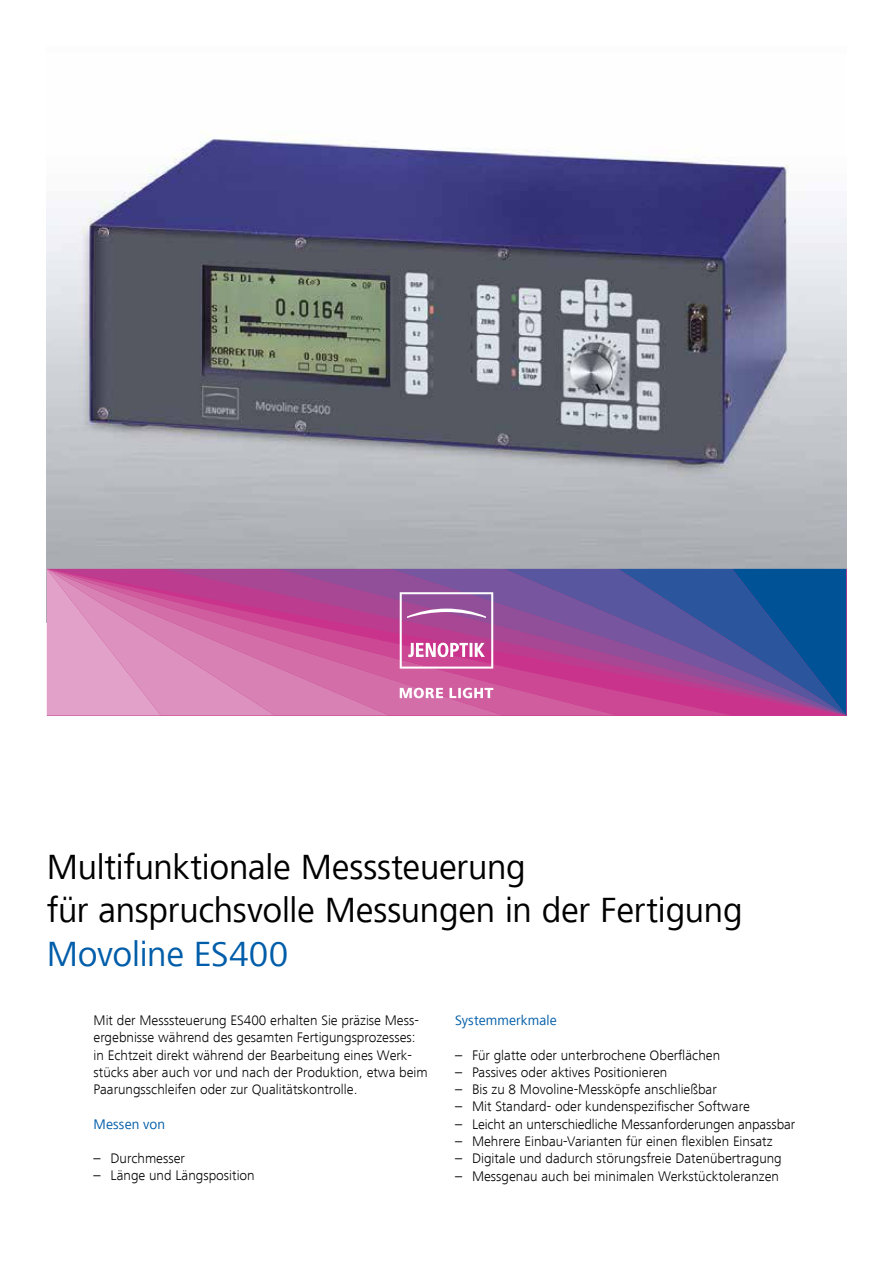
<style>
.page{position:relative;width:893px;height:1263px;background:#fff}
.page>*{position:absolute;margin:0;border:0;box-sizing:border-box;transform-origin:0 0}
.t1{font:36px/43.5px "Frutiger Next LT";letter-spacing:-.005em;color:#000}
.t2{font:36px "Frutiger Next LT";letter-spacing:-.005em;color:#005da9}
.t3{font:300 14.25px/17.2px "Frutiger Next LT";color:#000}
.t4{font:14.25px "Frutiger Next LT";letter-spacing:.01em;color:#005da9}
</style>
<div class="page">
<img style="left:47px;top:131px;width:799px;height:438px">
<svg style="left:732px;top:569px;width:114px;height:146px;background:#2e5098"></svg>
<svg style="left:618px;top:569px;width:114px;height:146px;background:#754d99"></svg>
<svg style="left:47px;top:569px;width:571px;height:146px;background:#c065a5"></svg>
<svg style="left:400px;top:688px;width:43px;height:10px"></svg>
<svg style="left:449px;top:688px;width:44px;height:10px"></svg>
<svg style="left:400px;top:592px;width:93px;height:77px;background:#bf69a8"></svg>
<h1 class="t1" style="left:47px;top:845px;width:697px">Multifunktionale Messsteuerung<br>für anspruchsvolle Messungen in der Fertigung</h1>
<h1 class="t2" style="left:47px;top:934px;width:243px">Movoline ES400</h1>
<p class="t3" style="left:94px;top:1012px;width:336px">Mit der Messsteuerung ES400 erhalten Sie präzise Mess&shy;ergebnisse während des gesamten Fertigungsprozesses: in Echtzeit direkt während der Bearbeitung eines Werk&shy;stücks aber auch vor und nach der Produktion, etwa beim Paarungsschleifen oder zur Qualitätskontrolle.</p>
<p class="t4" style="left:94px;top:1116px;width:73px">Messen von</p>
<p class="t3" style="left:94px;top:1150px;width:93px">– Durchmesser</p>
<p class="t3" style="left:94px;top:1167px;width:163px">– Länge und Längsposition</p>
<p class="t4" style="left:455px;top:1012px;width:103px">Systemmerkmale</p>
<p class="t3" style="left:455px;top:1046px;width:267px">– Für glatte oder unterbrochene Oberflächen</p>
<p class="t3" style="left:455px;top:1064px;width:214px">– Passives oder aktives Positionieren</p>
<p class="t3" style="left:455px;top:1081px;width:263px">– Bis zu 8 Movoline-Messköpfe anschließbar</p>
<p class="t3" style="left:455px;top:1098px;width:296px">– Mit Standard- oder kundenspezifischer Software</p>
<p class="t3" style="left:455px;top:1115px;width:342px">– Leicht an unterschiedliche Messanforderungen anpassbar</p>
<p class="t3" style="left:455px;top:1133px;width:319px">– Mehrere Einbau-Varianten für einen flexiblen Einsatz</p>
<p class="t3" style="left:455px;top:1150px;width:328px">– Digitale und dadurch störungsfreie Datenübertragung</p>
<p class="t3" style="left:455px;top:1167px;width:326px">– Messgenau auch bei minimalen Werkstücktoleranzen</p>
</div>
